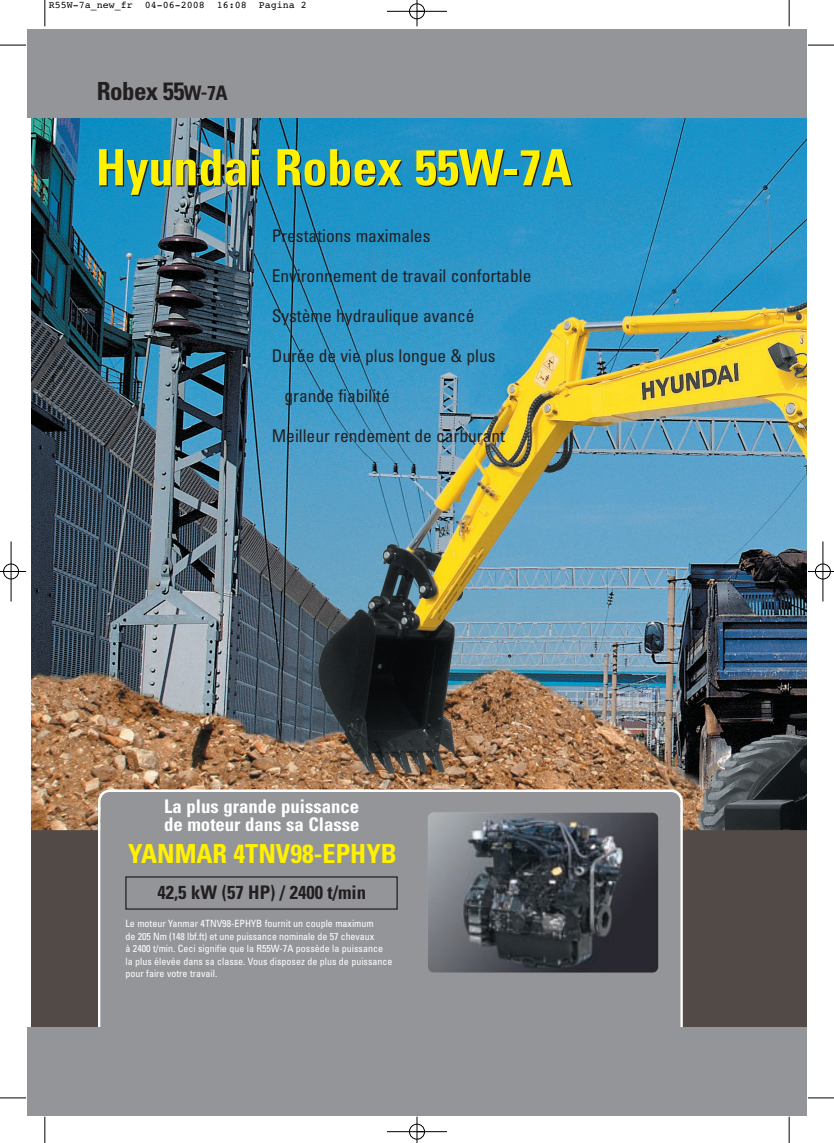
<style>
.page{position:relative;width:834px;height:1143px;background:#fff}
.page>*{position:absolute;margin:0;border:0;box-sizing:border-box;transform-origin:0 0}
.t1{font:700 condensed 50px "Univers LT Std";color:#fff101}
.t2{font:700 condensed 26.25px "Univers LT Std";color:#fff101}
.t3{font:700 condensed 25px "Univers LT Std";letter-spacing:-.02em;color:#231f20}
.t4{font:700 condensed 18.75px/18.8px "Univers LT Std";color:#fff}
.t5{font:700 condensed 18.75px "Univers LT Std";color:#231f20}
.t6{font:condensed 17.5px "Univers LT Std";color:#231f20}
.t7{font:condensed 10px/12.5px "Univers LT Std";color:#fff}
.t8{font:10px "Courier";color:#000}
.s1{font-size:20px}
</style>
<div class="page">
<img style="left:31px;top:118px;width:776px;height:909px">
<div style="left:100px;top:792px;width:580px;height:264px;background:#939598;border-radius:9px"></div>
<div style="left:27px;top:29px;width:780px;height:89px;background:#939598"></div>
<div style="left:27px;top:1027px;width:780px;height:88px;background:#939598"></div>
<img style="left:428px;top:812px;width:230px;height:160px;border-radius:6px">
<div style="left:125px;top:876px;width:273px;height:33px;border:1px solid #231f20"></div>
<svg style="left:45px;top:0;width:1px;height:26px"></svg>
<svg style="left:0;top:45px;width:26px;height:1px"></svg>
<svg style="left:789px;top:0;width:1px;height:26px"></svg>
<svg style="left:808px;top:45px;width:26px;height:1px"></svg>
<svg style="left:45px;top:1116px;width:1px;height:26px"></svg>
<svg style="left:0;top:1097px;width:26px;height:1px"></svg>
<svg style="left:789px;top:1116px;width:1px;height:26px"></svg>
<svg style="left:808px;top:1097px;width:26px;height:1px"></svg>
<div style="left:409px;top:1123px;width:16px;height:16px;border:1px solid #fff;border-radius:50%"></div>
<div style="left:3px;top:563px;width:16px;height:16px;border:1px solid #fff;border-radius:50%"></div>
<div style="left:815px;top:563px;width:15px;height:16px;border:1px solid #fff;border-radius:50%"></div>
<hr style="left:387px;top:11px;width:60px;height:1px;background:#000">
<hr style="left:387px;top:1131px;width:60px;height:1px;background:#000">
<hr style="left:11px;top:541px;width:1px;height:60px;background:#000">
<hr style="left:822px;top:541px;width:1px;height:60px;background:#000">
<svg style="left:417px;top:0;width:1px;height:26px"></svg>
<svg style="left:417px;top:1116px;width:1px;height:26px"></svg>
<svg style="left:0;top:571px;width:26px;height:1px"></svg>
<svg style="left:808px;top:571px;width:26px;height:1px"></svg>
<div style="left:409px;top:4px;width:16px;height:15px;border:1px solid #000;border-radius:50%"></div>
<div style="left:409px;top:1124px;width:16px;height:15px;border:1px solid #000;border-radius:50%"></div>
<div style="left:3px;top:564px;width:16px;height:15px;border:1px solid #000;border-radius:50%"></div>
<div style="left:815px;top:564px;width:15px;height:15px;border:1px solid #000;border-radius:50%"></div>
<p class="t8" style="left:49px;top:1px;width:260px">R55W-7a_new_fr 04-06-2008 16:08 Pagina 2</p>
<h3 class="t3" style="left:97px;top:81px;width:133px">Robex 55<span class="s1">W-7A</span></h3>
<h1 class="t1" style="left:96px;top:146px;width:478px">Hyundai Robex 55W-7A</h1>
<h3 class="t6" style="left:272px;top:228px;width:160px">Prestations maximales</h3>
<h3 class="t6" style="left:272px;top:268px;width:261px">Environnement de travail confortable</h3>
<h3 class="t6" style="left:272px;top:308px;width:204px">Système hydraulique avancé</h3>
<h3 class="t6" style="left:272px;top:348px;width:225px">Durée de vie plus longue &amp; plus</h3>
<h3 class="t6" style="left:284px;top:388px;width:107px">grande fiabilité</h3>
<h3 class="t6" style="left:272px;top:428px;width:235px">Meilleur rendement de carburant</h3>
<h3 class="t4" style="left:164px;top:797px;width:197px">La plus grande puissance de moteur dans sa Classe</h3>
<h2 class="t2" style="left:128px;top:843px;width:270px">YANMAR 4TNV98-EPHYB</h2>
<h3 class="t5" style="left:157px;top:884px;width:210px">42,5 kW (57 HP) / 2400 t/min</h3>
<p class="t7" style="left:125px;top:918px;width:268px">Le moteur Yanmar 4TNV98-EPHYB fournit un couple maximum<br>de 205 Nm (148 lbf.ft) et une puissance nominale de 57 chevaux<br>à 2400 t/min. Ceci signifie que la R55W-7A possède la puissance la plus élevée dans sa classe. Vous disposez de plus de puissance pour faire votre travail.</p>
</div>
